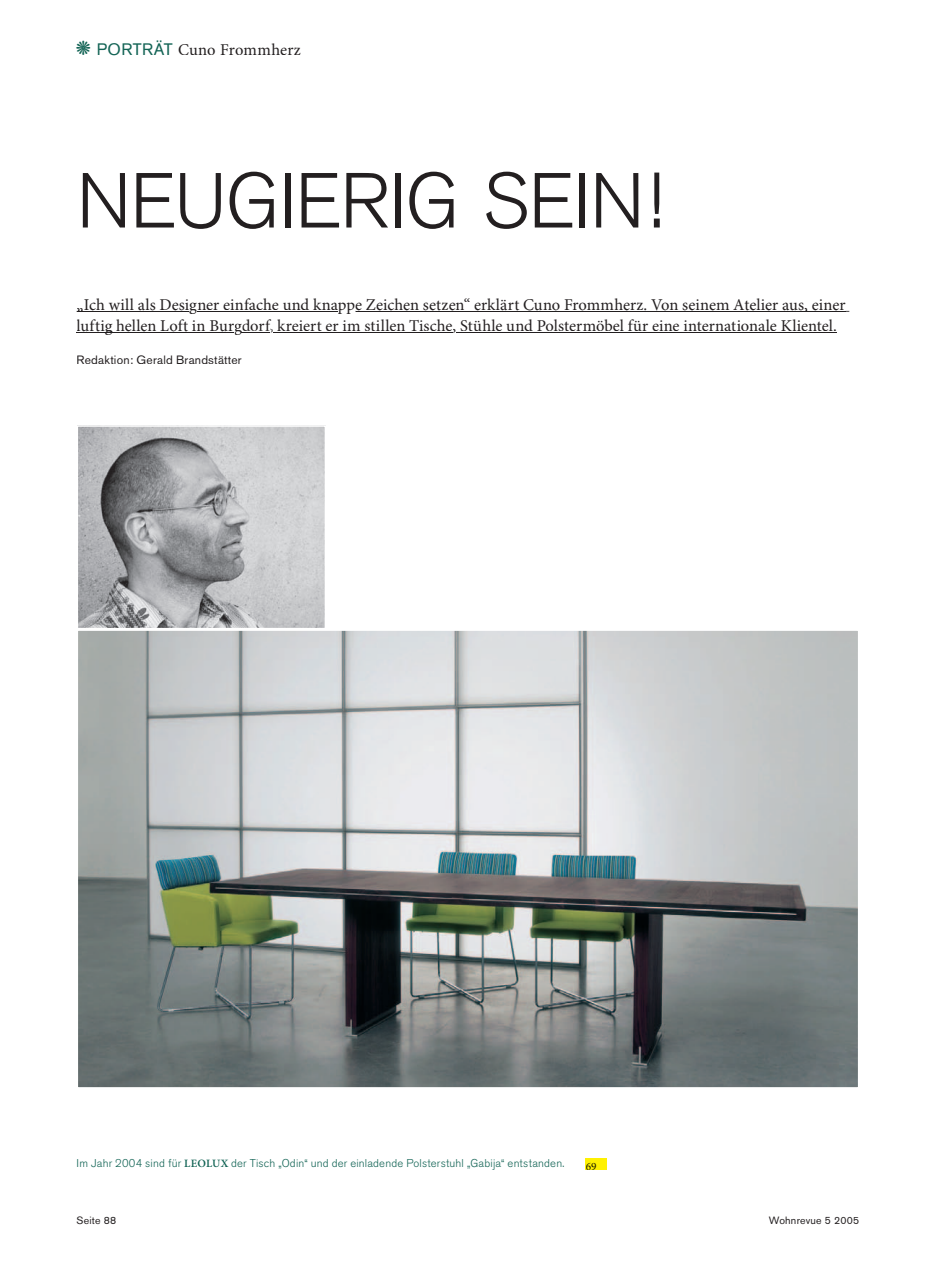
<style>
.page{position:relative;width:936px;height:1263px;background:#fff}
.page>*{position:absolute;margin:0;border:0;box-sizing:border-box;transform-origin:0 0}
.t1{font:300 77.1px "Akzidenz Grotesk BE";letter-spacing:-.015em;color:#231f20}
.t2{font:16.5px/21px "Minion Pro";color:#231f20}
.t3{font:12px "Akzidenz Grotesk BE";letter-spacing:.02em;color:#231f20}
.t4{font:300 11.25px "Akzidenz Grotesk BE";letter-spacing:.015em;color:#136455}
.t5{font:11.25px "Minion Pro";color:#191a00}
.t6{font:10.5px "Akzidenz Grotesk BE";letter-spacing:.02em;color:#231f20}
.s1{font-family:"Akzidenz Grotesk BE";color:#136455}
.s2{font-family:"Minion Pro";font-weight:600}
</style>
<div class="page">
<hr style="left:197px;top:311px;width:141px;height:1px;background:#231f20">
<hr style="left:273px;top:332px;width:179px;height:1px;background:#231f20">
<hr style="left:456px;top:332px;width:380px;height:1px;background:#231f20">
<hr style="left:77px;top:311px;width:112px;height:1px;background:#231f20">
<hr style="left:356px;top:311px;width:489px;height:1px;background:#231f20">
<hr style="left:77px;top:332px;width:157px;height:1px;background:#231f20">
<svg style="left:242px;top:328px;width:29px;height:5px"></svg>
<svg style="left:77px;top:425px;width:249px;height:203px;background:#b0b1b4"></svg>
<svg style="left:78px;top:630px;width:780px;height:458px;background:#9fa4a4"></svg>
<div style="left:585px;top:1158px;width:22px;height:12px;background:#fff101"></div>
<p class="t2" style="left:97px;top:40px;width:205px"><span class="s1">PORTRÄT</span> Cuno Frommherz</p>
<h1 class="t1" style="left:77px;top:158px;width:588px">NEUGIERIG SEIN!</h1>
<p class="t2" style="left:77px;top:295px;width:770px">„Ich will als Designer einfache und knappe Zeichen setzen“ erklärt Cuno Frommherz. Von seinem Atelier aus, einer luftig hellen Loft in Burgdorf, kreiert er im stillen Tische, Stühle und Polstermöbel für eine internationale Klientel.</p>
<p class="t3" style="left:77px;top:352px;width:167px">Redaktion: Gerald Brandstätter</p>
<p class="t4" style="left:77px;top:1157px;width:489px">Im Jahr 2004 sind für <span class="s2">LEOLUX</span> der Tisch „Odin“ und der einladende Polsterstuhl „Gabija“ entstanden.</p>
<p class="t5" style="left:585px;top:1159px;width:12px">69</p>
<p class="t6" style="left:77px;top:1214px;width:41px">Seite 88</p>
<p class="t6" style="left:768px;top:1214px;width:92px">Wohnrevue 5 2005</p>
</div>
